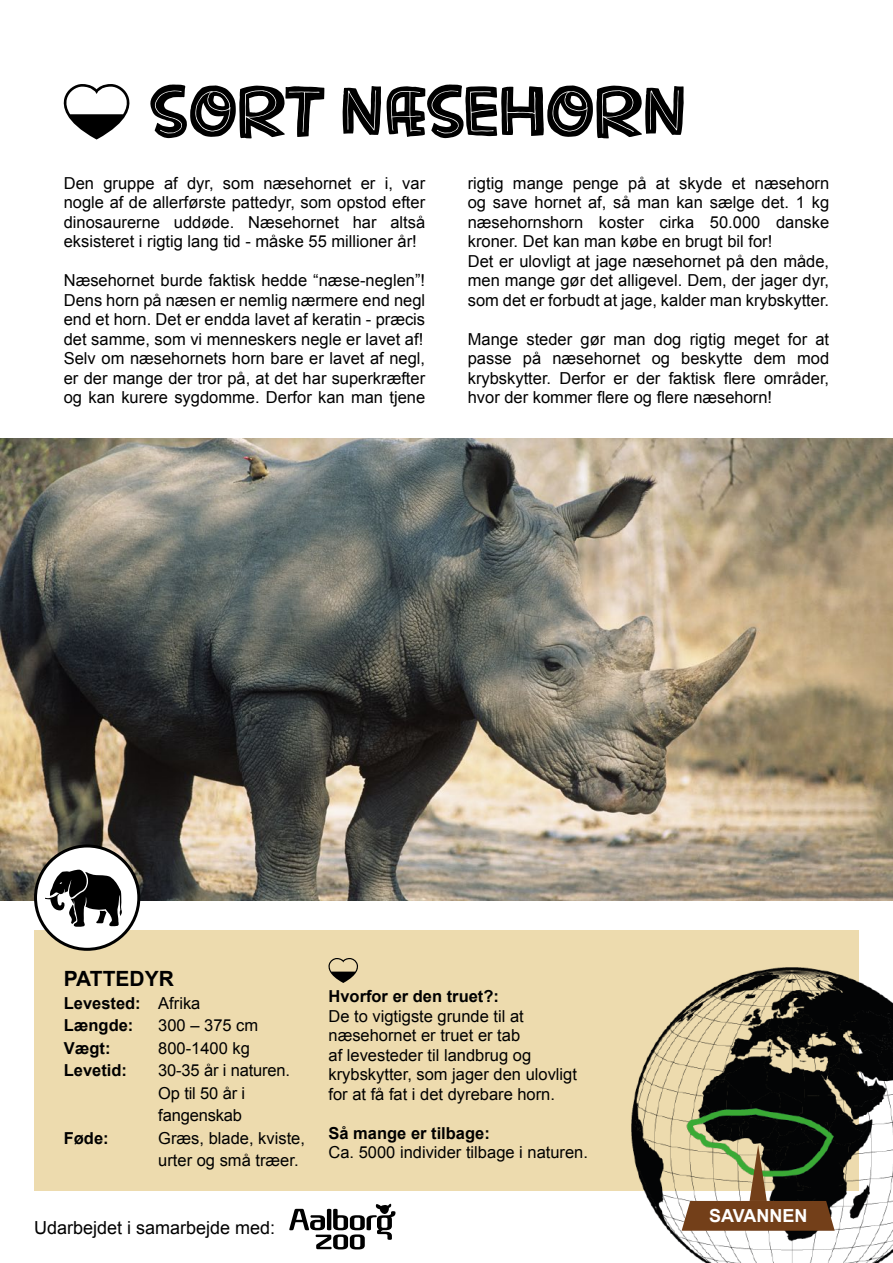
<style>
.page{position:relative;width:893px;height:1263px;background:#fff}
.page>*{position:absolute;margin:0;border:0;box-sizing:border-box;transform-origin:0 0}
.t1{font:90px "Jellygurp";color:#000}
.Brød{font:700 21px "Arial";color:#000}
.t2{font:18px "Arial";color:#000}
.t3{font:700 18px "Arial";color:#fff}
.Brød-2{font:16.5px/19.5px "Arial";color:#000;text-align:justify}
.Brød-3{font:700 16.5px "Arial";color:#000}
.s1{font-weight:400}
</style>
<div class="page">
<div style="left:34px;top:930px;width:825px;height:261px;background:#eddbae"></div>
<img style="left:0;top:438px;width:893px;height:462px">
<svg style="left:289px;top:1203px;width:106px;height:46px"></svg>
<div style="left:36px;top:846px;width:103px;height:103px;background:#fff;border-radius:50%"></div>
<div style="left:34px;top:844px;width:106px;height:107px;border:3px solid #000;border-radius:50%"></div>
<svg style="left:45px;top:870px;width:77px;height:58px"></svg>
<img style="left:631px;top:967px;width:262px;height:296px">
<svg style="left:63px;top:84px;width:67px;height:56px"></svg>
<svg style="left:328px;top:958px;width:30px;height:25px"></svg>
<svg style="left:682px;top:1145px;width:153px;height:86px"></svg>
<p class="t1" style="left:149px;top:63px;width:538px">SORT NÆSEHORN</p>
<p class="Brød-2" style="left:64px;top:173px;width:363px">Den gruppe af dyr, som næsehornet er i, var nogle af de allerførste pattedyr, som opstod efter dinosaurerne uddøde. Næsehornet har altså eksisteret i rigtig lang tid - måske 55 millioner år!</p>
<p class="Brød-2" style="left:64px;top:271px;width:363px">Næsehornet burde faktisk hedde “næse-neglen”!<br>Dens horn på næsen er nemlig nærmere end negl end et horn. Det er endda lavet af keratin - præcis det samme, som vi menneskers negle er lavet af!</p>
<p class="Brød-2" style="left:64px;top:349px;width:363px">Selv om næsehornets horn bare er lavet af negl, er der mange der tror på, at det har superkræfter og kan kurere sygdomme. Derfor kan man tjene</p>
<p class="Brød-2" style="left:468px;top:173px;width:363px">rigtig mange penge på at skyde et næsehorn og save hornet af, så man kan sælge det. 1 kg næsehornshorn koster cirka 50.000 danske kroner. Det kan man købe en brugt bil for!</p>
<p class="Brød-2" style="left:468px;top:251px;width:363px">Det er ulovligt at jage næsehornet på den måde, men mange gør det alligevel. Dem, der jager dyr, som det er forbudt at jage, kalder man krybskytter.</p>
<p class="Brød-2" style="left:468px;top:329px;width:363px">Mange steder gør man dog rigtig meget for at passe på næsehornet og beskytte dem mod krybskytter. Derfor er der faktisk flere områder, hvor der kommer flere og flere næsehorn!</p>
<p class="Brød" style="left:64px;top:965px;width:112px">PATTEDYR</p>
<p class="Brød-3" style="left:64px;top:992px;width:138px">Levested: <span class="s1">Afrika</span></p>
<p class="Brød-3" style="left:64px;top:1014px;width:71px">Længde:</p>
<p class="Brød-2" style="left:158px;top:1016px;width:101px">300 – 375 cm</p>
<p class="Brød-3" style="left:64px;top:1037px;width:48px">Vægt:</p>
<p class="Brød-2" style="left:158px;top:1038px;width:93px">800-1400 kg</p>
<p class="Brød-3" style="left:64px;top:1059px;width:65px">Levetid:</p>
<p class="Brød-2" style="left:158px;top:1061px;width:133px">30-35 år i naturen.</p>
<p class="Brød-2" style="left:158px;top:1083px;width:88px">Op til 50 år i</p>
<p class="Brød-2" style="left:158px;top:1106px;width:85px">fangenskab</p>
<p class="Brød-3" style="left:64px;top:1127px;width:46px">Føde:</p>
<p class="Brød-2" style="left:158px;top:1128px;width:148px">Græs, blade, kviste,</p>
<p class="Brød-2" style="left:158px;top:1151px;width:142px">urter og små træer.</p>
<p class="t2" style="left:34px;top:1215px;width:243px">Udarbejdet i samarbejde med:</p>
<p class="Brød-3" style="left:328px;top:985px;width:172px">Hvorfor er den truet?:</p>
<p class="Brød-2" style="left:328px;top:1006px;width:250px;text-align:left">De to vigtigste grunde til at næsehornet er truet er tab<br>af levesteder til landbrug og krybskytter, som jager den ulovligt for at få fat i det dyrebare horn.</p>
<p class="Brød-3" style="left:328px;top:1122px;width:163px">Så mange er tilbage:</p>
<p class="Brød-2" style="left:328px;top:1143px;width:261px">Ca. 5000 individer tilbage i naturen.</p>
<p class="t3" style="left:709px;top:1204px;width:100px">SAVANNEN</p>
</div>
